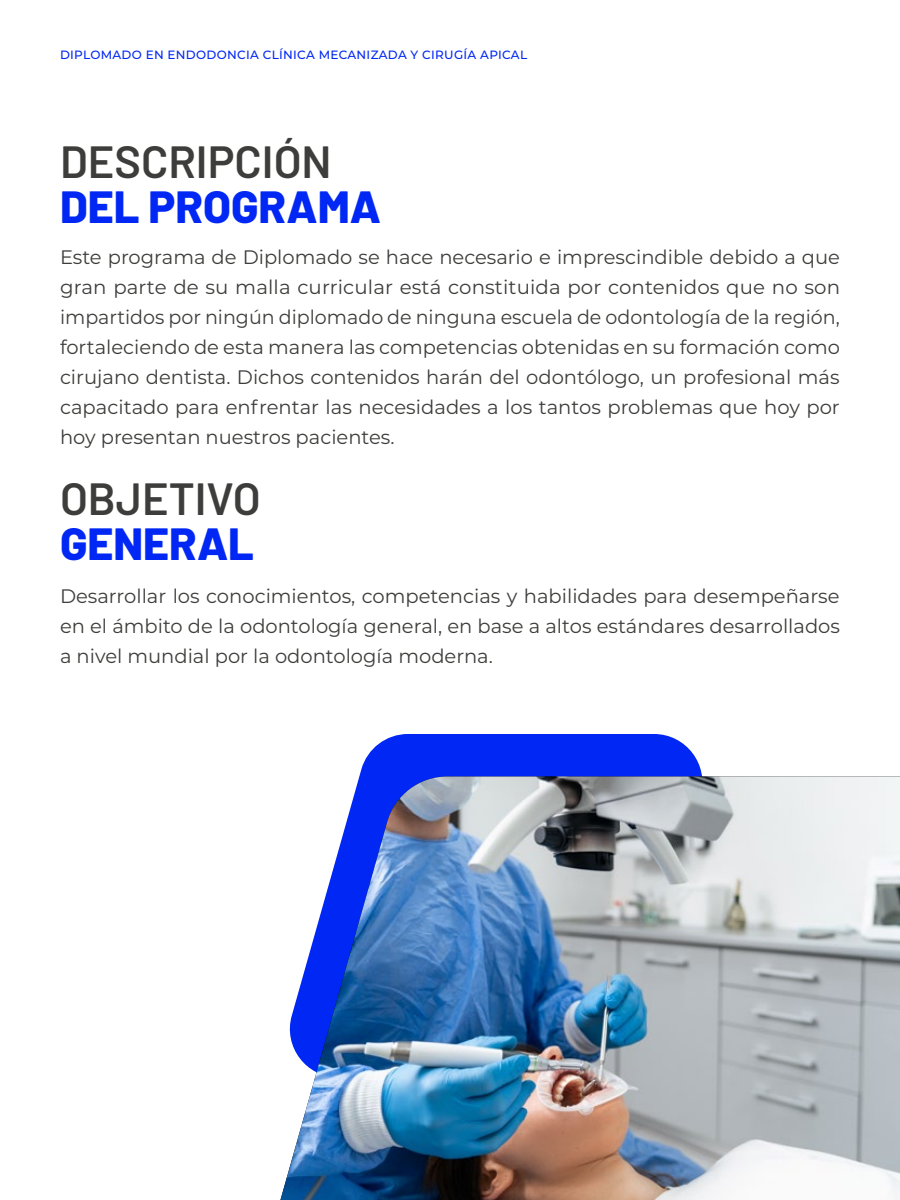
<style>
.page{position:relative;width:900px;height:1200px;background:#fff}
.page>*{position:absolute;margin:0;border:0;box-sizing:border-box;transform-origin:0 0}
.t1{font:600 45px "Barlow";color:#3d3d3b}
.t2{font:800 45px "Barlow";color:#0027f3}
.t3{font:19.5px/30px "Montserrat";color:#3d3d3b;text-align:justify}
.t4{font:500 12px "Montserrat";letter-spacing:.025em;color:#0027f3}
</style>
<div class="page">
<svg style="left:359px;top:734px;width:350px;height:43px;background:#173af2"></svg>
<img style="left:280px;top:777px;width:620px;height:423px">
<p class="t4" style="left:60px;top:47px;width:469px">DIPLOMADO EN ENDODONCIA CLÍNICA MECANIZADA Y CIRUGÍA APICAL</p>
<h1 class="t1" style="left:60px;top:129px;width:273px">DESCRIPCIÓN</h1>
<h1 class="t2" style="left:60px;top:174px;width:323px">DEL PROGRAMA</h1>
<p class="t3" style="left:60px;top:241px;width:782px">Este programa de Diplomado se hace necesario e imprescindible debido a que gran parte de su malla curricular está constituida por contenidos que no son impartidos por ningún diplomado de ninguna escuela de odontología de la región, fortaleciendo de esta manera las competencias obtenidas en su formación como cirujano dentista. Dichos contenidos harán del odontólogo, un profesional más capacitado para enfrentar las necesidades a los tantos problemas que hoy por hoy presentan nuestros pacientes.</p>
<h1 class="t1" style="left:60px;top:466px;width:202px">OBJETIVO</h1>
<h1 class="t2" style="left:60px;top:511px;width:196px">GENERAL</h1>
<p class="t3" style="left:60px;top:580px;width:782px">Desarrollar los conocimientos, competencias y habilidades para desempeñarse en el ámbito de la odontología general, en base a altos estándares desarrollados a nivel mundial por la odontología moderna.</p>
</div>
